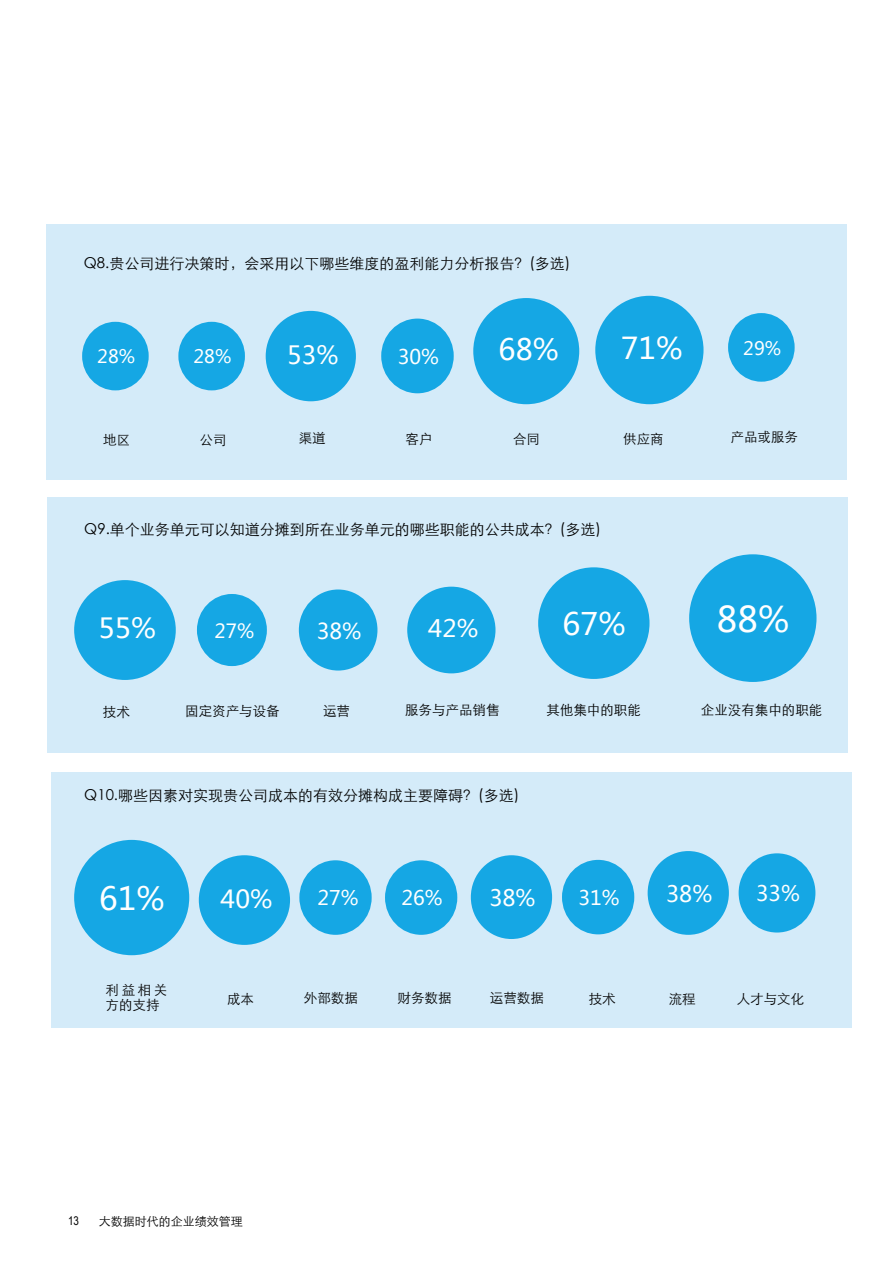
<style>
.page{position:relative;width:893px;height:1263px;background:#fff}
.page>*{position:absolute;margin:0;border:0;box-sizing:border-box;transform-origin:0 0}
.t1{font:35.1px "Microsoft Ya Hei";color:#fff}
.t2{font:31.8px "Microsoft Ya Hei";color:#fff}
.t3{font:30.75px "Microsoft Ya Hei";color:#fff}
.t4{font:29.85px "Microsoft Ya Hei";color:#fff}
.t5{font:29.25px "Microsoft Ya Hei";color:#fff}
.t6{font:27.45px "Microsoft Ya Hei";color:#fff}
.t7{font:24.9px "Microsoft Ya Hei";color:#fff}
.t8{font:24.6px "Microsoft Ya Hei";color:#fff}
.t9{font:23.85px "Microsoft Ya Hei";color:#fff}
.t10{font:22.5px "Microsoft Ya Hei";color:#fff}
.t11{font:21.75px "Microsoft Ya Hei";color:#fff}
.t12{font:21.3px "Microsoft Ya Hei";color:#fff}
.t13{font:20.1px "Microsoft Ya Hei";color:#fff}
.t14{font:19.95px "Microsoft Ya Hei";color:#fff}
.t15{font:19.35px "Microsoft Ya Hei";color:#fff}
.t16{font:18.45px "Microsoft Ya Hei";color:#fff}
.t17{font:15px "ST Xihei";color:#000}
.t18{font:13.5px "ST Xihei";color:#000}
.t19{font:13.5px/15px "ST Xihei";letter-spacing:.1em;color:#000}
.t20{font:12px "ST Xihei";color:#000}
.t21{font:12px "Arial Narrow";color:#000}
</style>
<div class="page">
<div style="left:51px;top:772px;width:801px;height:256px;background:#d0e9f9"></div>
<div style="left:47px;top:498px;width:801px;height:255px;background:#d0e9f9"></div>
<div style="left:47px;top:224px;width:800px;height:255px;background:#d0e9f9"></div>
<div style="left:266px;top:311px;width:90px;height:90px;background:#15a7e4;border-radius:50%"></div>
<div style="left:381px;top:319px;width:73px;height:74px;background:#15a7e4;border-radius:50%"></div>
<div style="left:178px;top:322px;width:67px;height:68px;background:#15a7e4;border-radius:50%"></div>
<div style="left:728px;top:313px;width:67px;height:69px;background:#15a7e4;border-radius:50%"></div>
<div style="left:473px;top:298px;width:106px;height:106px;background:#15a7e4;border-radius:50%"></div>
<div style="left:595px;top:296px;width:108px;height:108px;background:#15a7e4;border-radius:50%"></div>
<div style="left:82px;top:322px;width:67px;height:68px;background:#15a7e4;border-radius:50%"></div>
<div style="left:199px;top:855px;width:91px;height:90px;background:#15a7e4;border-radius:50%"></div>
<div style="left:648px;top:851px;width:81px;height:84px;background:#15a7e4;border-radius:50%"></div>
<div style="left:385px;top:860px;width:72px;height:75px;background:#15a7e4;border-radius:50%"></div>
<div style="left:562px;top:860px;width:72px;height:74px;background:#15a7e4;border-radius:50%"></div>
<div style="left:74px;top:840px;width:115px;height:115px;background:#15a7e4;border-radius:50%"></div>
<div style="left:299px;top:860px;width:73px;height:75px;background:#15a7e4;border-radius:50%"></div>
<div style="left:739px;top:853px;width:76px;height:79px;background:#15a7e4;border-radius:50%"></div>
<div style="left:471px;top:855px;width:81px;height:84px;background:#15a7e4;border-radius:50%"></div>
<div style="left:407px;top:587px;width:88px;height:86px;background:#15a7e4;border-radius:50%"></div>
<div style="left:299px;top:589px;width:78px;height:81px;background:#15a7e4;border-radius:50%"></div>
<div style="left:538px;top:567px;width:111px;height:112px;background:#15a7e4;border-radius:50%"></div>
<div style="left:197px;top:594px;width:70px;height:72px;background:#15a7e4;border-radius:50%"></div>
<div style="left:74px;top:580px;width:102px;height:100px;background:#15a7e4;border-radius:50%"></div>
<div style="left:689px;top:554px;width:127px;height:128px;background:#15a7e4;border-radius:50%"></div>
<p class="t17" style="left:84px;top:252px;width:488px">Q8.贵公司进行决策时，会采用以下哪些维度的盈利能力分析报告？(多选)</p>
<p class="t16" style="left:97px;top:344px;width:39px">28%</p>
<p class="t16" style="left:194px;top:344px;width:39px">28%</p>
<h3 class="t7" style="left:287px;top:338px;width:53px">53%</h3>
<h3 class="t13" style="left:398px;top:343px;width:43px">30%</h3>
<h3 class="t5" style="left:499px;top:330px;width:62px">68%</h3>
<h3 class="t4" style="left:621px;top:328px;width:63px">71%</h3>
<p class="t16" style="left:743px;top:335px;width:39px">29%</p>
<p class="t18" style="left:103px;top:429px;width:28px">地区</p>
<p class="t18" style="left:200px;top:429px;width:28px">公司</p>
<p class="t18" style="left:299px;top:428px;width:28px">渠道</p>
<p class="t18" style="left:405px;top:428px;width:28px">客户</p>
<p class="t18" style="left:513px;top:428px;width:28px">合同</p>
<p class="t18" style="left:623px;top:428px;width:42px">供应商</p>
<p class="t18" style="left:731px;top:426px;width:69px">产品或服务</p>
<p class="t17" style="left:84px;top:518px;width:518px">Q9.单个业务单元可以知道分摊到所在业务单元的哪些职能的公共成本？(多选)</p>
<h3 class="t6" style="left:98px;top:610px;width:59px">55%</h3>
<p class="t15" style="left:214px;top:617px;width:41px">27%</p>
<h3 class="t3" style="left:562px;top:603px;width:65px">67%</h3>
<h3 class="t11" style="left:317px;top:616px;width:46px">38%</h3>
<h3 class="t9" style="left:428px;top:612px;width:52px">42%</h3>
<p class="t18" style="left:103px;top:701px;width:28px">技术</p>
<p class="t18" style="left:185px;top:701px;width:96px">固定资产与设备</p>
<p class="t18" style="left:323px;top:700px;width:28px">运营</p>
<p class="t18" style="left:405px;top:700px;width:96px">服务与产品销售</p>
<p class="t18" style="left:546px;top:700px;width:96px">其他集中的职能</p>
<p class="t17" style="left:84px;top:784px;width:436px">Q10.哪些因素对实现贵公司成本的有效分摊构成主要障碍？(多选)</p>
<h1 class="t1" style="left:717px;top:595px;width:74px">88%</h1>
<p class="t18" style="left:701px;top:699px;width:123px">企业没有集中的职能</p>
<h3 class="t8" style="left:221px;top:882px;width:53px">40%</h3>
<h3 class="t14" style="left:401px;top:885px;width:43px">26%</h3>
<h3 class="t10" style="left:666px;top:878px;width:48px">38%</h3>
<h3 class="t10" style="left:489px;top:883px;width:48px">38%</h3>
<h3 class="t12" style="left:756px;top:879px;width:45px">33%</h3>
<h2 class="t2" style="left:99px;top:877px;width:67px">61%</h2>
<h3 class="t14" style="left:317px;top:885px;width:43px">27%</h3>
<h3 class="t14" style="left:578px;top:884px;width:43px">31%</h3>
<p class="t19" style="left:106px;top:981px;width:63px">利益相关方的支持</p>
<p class="t18" style="left:227px;top:989px;width:28px">成本</p>
<p class="t18" style="left:304px;top:988px;width:55px">外部数据</p>
<p class="t18" style="left:398px;top:988px;width:55px">财务数据</p>
<p class="t18" style="left:490px;top:988px;width:55px">运营数据</p>
<p class="t18" style="left:589px;top:988px;width:28px">技术</p>
<p class="t18" style="left:669px;top:988px;width:28px">流程</p>
<p class="t18" style="left:737px;top:988px;width:69px">人才与文化</p>
<p class="t21" style="left:68px;top:1212px;width:12px">13</p>
<p class="t20" style="left:99px;top:1212px;width:146px">大数据时代的企业绩效管理</p>
</div>
